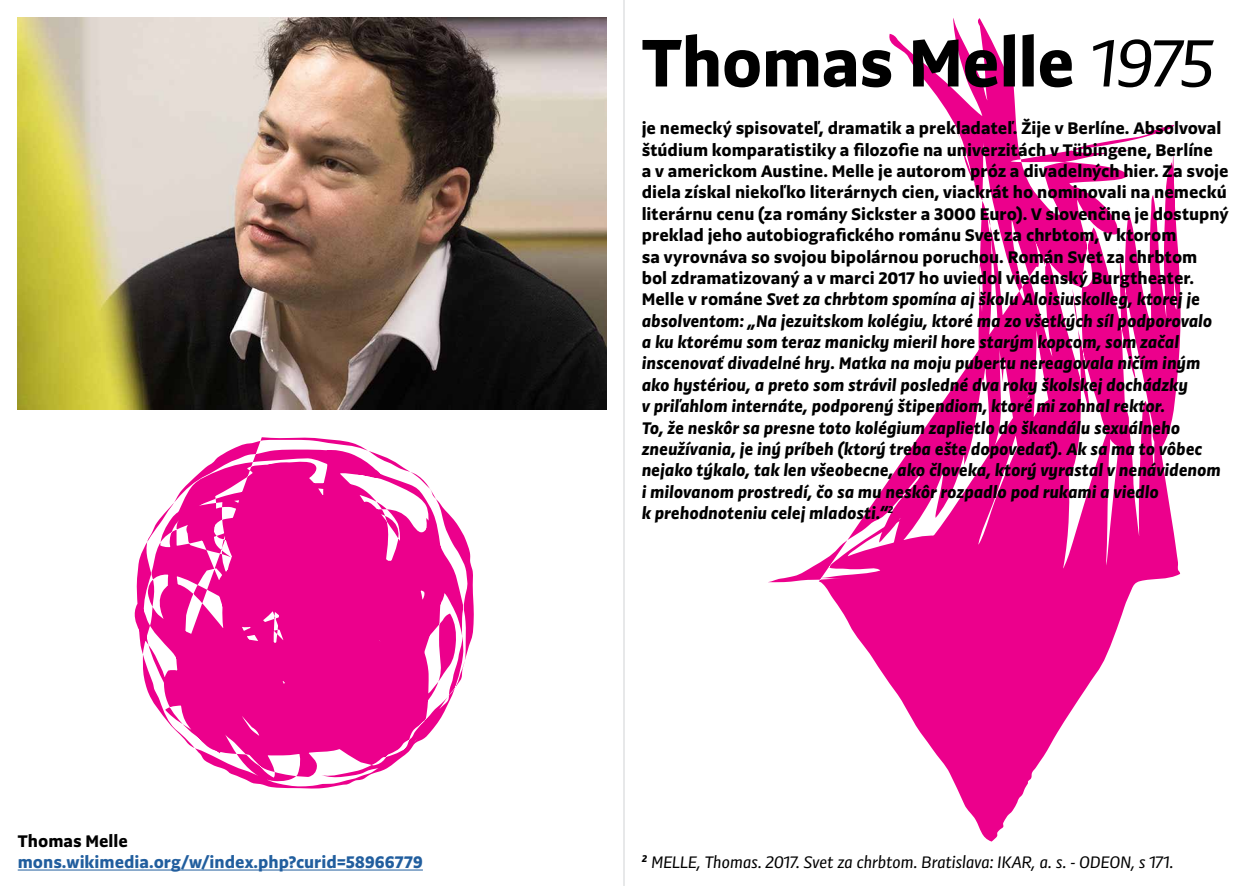
<style>
.page{position:relative;width:1248px;height:886px;background:#fff}
.page>*{position:absolute;margin:0;border:0;box-sizing:border-box;transform-origin:0 0}
.t1{font:900 70px "Preto Sans OT Std";letter-spacing:-.015em;color:#000}
.t2{font:italic 900 17.5px/21.4px "Preto Sans OT Std";color:#000}
.t3{font:italic 17.5px "Preto Sans OT Std";letter-spacing:-.01em;color:#000}
.t4{font:900 17.5px "Preto Sans OT Std";color:#215e9e}
.t5{font:900 17.5px "Preto Sans OT Std";color:#000}
.s1{font-weight:400;font-style:italic}
.s2{font-style:normal}
</style>
<div class="page">
<svg style="left:134px;top:437px;width:340px;height:352px;fill:#ec008c"></svg>
<svg style="left:768px;top:18px;width:413px;height:823px"></svg>
<hr style="left:623px;top:0;width:1px;height:886px;background:#d1d3d4">
<img style="left:18px;top:18px;width:588px;height:392px">
<hr style="left:18px;top:869px;width:405px;height:1px;background:#215e9e">
<p class="t5" style="left:18px;top:830px;width:112px">Thomas Melle</p>
<p class="t4" style="left:18px;top:851px;width:406px">mons.wikimedia.org/w/index.php?curid=58966779</p>
<h1 class="t1" style="left:641px;top:18px;width:573px">Thomas Melle <span class="s1">1975</span></h1>
<p class="t2" style="left:641px;top:118px;width:588px"><span class="s2">je nemecký spisovateľ, dramatik a prekladateľ. Žije v Berlíne. Absolvoval štúdium komparatistiky a filozofie na univerzitách v Tübingene, Berlíne<br>a v americkom Austine. Melle je autorom próz a divadelných hier. Za svoje diela získal niekoľko literárnych cien, viackrát ho nominovali na nemeckú literárnu cenu (za romány Sickster a 3000 Euro). V slovenčine je dostupný preklad jeho autobiografického románu Svet za chrbtom, v ktorom<br>sa vyrovnáva so svojou bipolárnou poruchou. Román Svet za chrbtom<br>bol zdramatizovaný a v marci 2017 ho uviedol viedenský Burgtheater.<br>Melle v románe</span> Svet za chrbtom spomína aj školu Aloisiuskolleg, ktorej je absolventom: „Na jezuitskom kolégiu, ktoré ma zo všetkých síl podporovalo<br>a ku ktorému som teraz manicky mieril hore starým kopcom, som začal inscenovať divadelné hry. Matka na moju pubertu nereagovala ničím iným ako hystériou, a preto som strávil posledné dva roky školskej dochádzky<br>v priľahlom internáte, podporený štipendiom, ktoré mi zohnal rektor.<br>To, že neskôr sa presne toto kolégium zaplietlo do škandálu sexuálneho zneužívania, je iný príbeh (ktorý treba ešte dopovedať). Ak sa ma to vôbec nejako týkalo, tak len všeobecne, ako človeka, ktorý vyrastal v nenávidenom i milovanom prostredí, čo sa mu neskôr rozpadlo pod rukami a viedlo<br>k prehodnoteniu celej mladosti.“<sup>2</sup></p>
<p class="t3" style="left:641px;top:852px;width:533px"><sup>2</sup> MELLE, Thomas. 2017. Svet za chrbtom. Bratislava: IKAR, a. s. - ODEON, s 171.</p>
</div>
